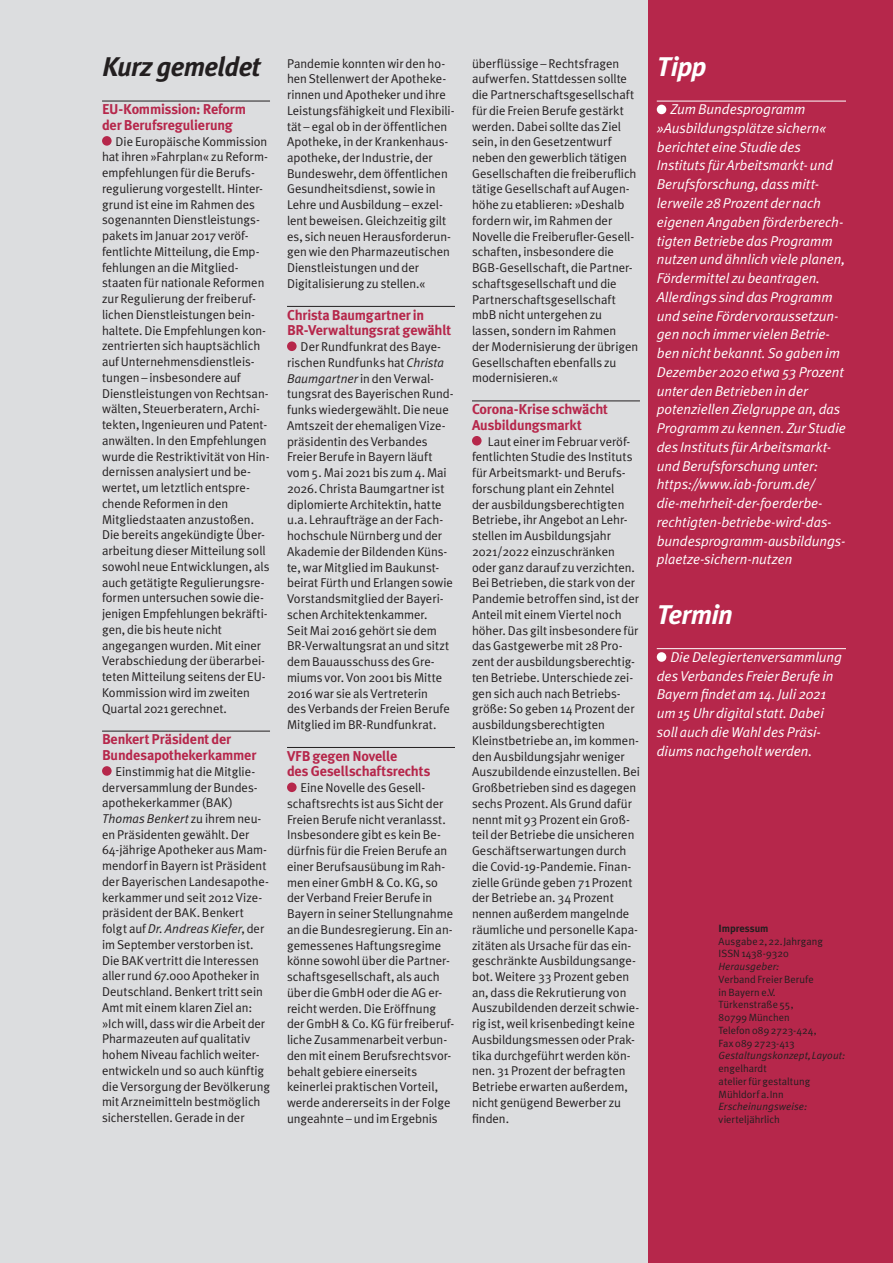
<style>
.page{position:relative;width:893px;height:1263px;background:#dcdddf}
.page>*{position:absolute;margin:0;border:0;box-sizing:border-box;transform-origin:0 0}
.t1{font:italic 700 27px "Meta Plus";letter-spacing:-.025em;color:#231f20}
.t2{font:italic 700 27px "Meta Plus";letter-spacing:-.025em;color:#fff}
.t3{font:italic 14.25px/18.8px "Meta Plus Normal";letter-spacing:-.005em;color:#fff}
.t4{font:700 14.25px/15.8px "Meta Plus";letter-spacing:-.01em;color:#b6274b}
.t5{font:12.75px/15.8px "Meta Plus Normal";letter-spacing:-.005em;color:#231f20}
.t6{font:10.5px/12.8px "Meta Plus Normal";letter-spacing:.005em;color:#231f20}
.t7{font:italic 10.5px "Meta Plus Normal";letter-spacing:.005em;color:#231f20}
.t8{font:700 10.5px "Meta Plus";letter-spacing:-.005em;color:#231f20}
.s1{font-style:italic}
</style>
<div class="page">
<div style="left:648px;top:0;width:245px;height:1263px;background:#b6274b"></div>
<hr style="left:657px;top:101px;width:189px;height:1px;background:#fff">
<hr style="left:657px;top:648px;width:189px;height:1px;background:#fff">
<div style="left:657px;top:105px;width:9px;height:9px;background:#fff;border-radius:50%"></div>
<div style="left:657px;top:652px;width:9px;height:10px;background:#fff;border-radius:50%"></div>
<hr style="left:102px;top:101px;width:168px;height:1px;background:#231f20">
<hr style="left:102px;top:731px;width:168px;height:1px;background:#231f20">
<div style="left:102px;top:136px;width:10px;height:10px;background:#b6274b;border-radius:50%"></div>
<div style="left:102px;top:766px;width:10px;height:10px;background:#b6274b;border-radius:50%"></div>
<hr style="left:287px;top:306px;width:168px;height:1px;background:#231f20">
<hr style="left:287px;top:747px;width:168px;height:1px;background:#231f20">
<div style="left:287px;top:341px;width:10px;height:10px;background:#b6274b;border-radius:50%"></div>
<div style="left:287px;top:782px;width:10px;height:10px;background:#b6274b;border-radius:50%"></div>
<hr style="left:472px;top:400px;width:168px;height:1px;background:#231f20">
<div style="left:472px;top:436px;width:10px;height:10px;background:#b6274b;border-radius:50%"></div>
<h1 class="t1" style="left:102px;top:51px;width:160px">Kurz gemeldet</h1>
<p class="t4" style="left:102px;top:101px;width:145px">EU-Kommission: Reform der Berufsregulierung</p>
<p class="t5" style="left:102px;top:133px;width:169px;text-indent:14px">Die Europäische Kommission hat ihren »Fahrplan« zu Reform&shy;empfehlungen für die Berufs&shy;regulierung vorgestellt. Hinter&shy;grund ist eine im Rahmen des sogenannten Dienstleistungs&shy;pakets im Januar 2017 veröf&shy;fentlichte Mitteilung, die Emp&shy;fehlungen an die Mitglied&shy;staaten für nationale Reformen zur Regulierung der freiberuf&shy;lichen Dienstleistungen bein&shy;haltete. Die Empfehlungen kon&shy;zentrierten sich hauptsächlich auf Unternehmensdienstleis&shy;tungen – insbesondere auf<br>Dienstleistungen von Rechtsan&shy;wälten, Steuerberatern, Archi&shy;tekten, Ingenieuren und Patent&shy;anwälten. In den Empfehlungen wurde die Restriktivität von Hin&shy;dernissen analysiert und be&shy;wertet, um letztlich entspre&shy;chende Reformen in den<br>Mitgliedstaaten anzustoßen.<br>Die bereits angekündigte Über&shy;arbeitung dieser Mitteilung soll sowohl neue Entwicklungen, als auch getätigte Regulierungsre&shy;formen untersuchen sowie die&shy;jenigen Empfehlungen bekräfti&shy;gen, die bis heute nicht angegangen wurden. Mit einer<br>Verabschiedung der überarbei&shy;teten Mitteilung seitens der EU-<br>Kommission wird im zweiten<br>Quartal 2021 gerechnet.</p>
<p class="t4" style="left:102px;top:731px;width:156px">Benkert Präsident der<br>Bundesapothekerkammer</p>
<p class="t5" style="left:102px;top:763px;width:169px;text-indent:14px">Einstimmig hat die Mitglie&shy;derversammlung der Bundes&shy;apothekerkammer (BAK)<br><span class="s1">Thomas Benkert</span> zu ihrem neu&shy;en Präsidenten gewählt. Der<br>64-jährige Apotheker aus Mam&shy;mendorf in Bayern ist Präsident der Bayerischen Landesapothe&shy;kerkammer und seit 2012 Vize&shy;präsident der BAK. Benkert folgt auf <span class="s1">Dr. Andreas Kiefer</span>, der im September verstorben ist.<br>Die BAK vertritt die Interessen aller rund 67.000 Apotheker in<br>Deutschland. Benkert tritt sein<br>Amt mit einem klaren Ziel an: »Ich will, dass wir die Arbeit der<br>Pharmazeuten auf qualitativ hohem Niveau fachlich weiter&shy;entwickeln und so auch künftig die Versorgung der Bevölkerung mit Arzneimitteln bestmöglich sicherstellen. Gerade in der</p>
<p class="t5" style="left:287px;top:55px;width:169px">Pandemie konnten wir den ho&shy;hen Stellenwert der Apotheke&shy;rinnen und Apotheker und ihre<br>Leistungsfähigkeit und Flexibili&shy;tät – egal ob in der öffentlichen<br>Apotheke, in der Krankenhaus&shy;apotheke, der Industrie, der<br>Bundeswehr, dem öffentlichen<br>Gesundheitsdienst, sowie in<br>Lehre und Ausbildung – exzel&shy;lent beweisen. Gleichzeitig gilt es, sich neuen Herausforderun&shy;gen wie den Pharmazeutischen<br>Dienstleistungen und der<br>Digitalisierung zu stellen.«</p>
<p class="t4" style="left:287px;top:307px;width:166px">Christa Baumgartner in<br>BR-Verwaltungsrat gewählt</p>
<p class="t5" style="left:287px;top:339px;width:168px;text-indent:14px">Der Rundfunkrat des Baye&shy;rischen Rundfunks hat <span class="s1">Christa<br>Baumgartner</span> in den Verwal&shy;tungsrat des Bayerischen Rund&shy;funks wiedergewählt. Die neue<br>Amtszeit der ehemaligen Vize&shy;präsidentin des Verbandes<br>Freier Berufe in Bayern läuft vom 5. Mai 2021 bis zum 4. Mai<br>2026. Christa Baumgartner ist diplomierte Architektin, hatte u.a. Lehraufträge an der Fach&shy;hochschule Nürnberg und der<br>Akademie der Bildenden Küns&shy;te, war Mitglied im Baukunst&shy;beirat Fürth und Erlangen sowie<br>Vorstandsmitglied der Bayeri&shy;schen Architektenkammer.<br>Seit Mai 2016 gehört sie dem<br>BR-Verwaltungsrat an und sitzt dem Bauausschuss des Gre&shy;miums vor. Von 2001 bis Mitte<br>2016 war sie als Vertreterin<br>des Verbands der Freien Berufe<br>Mitglied im BR-Rundfunkrat.</p>
<p class="t4" style="left:287px;top:748px;width:145px">VFB gegen Novelle<br>des Gesellschaftsrechts</p>
<p class="t5" style="left:287px;top:780px;width:169px;text-indent:14px">Eine Novelle des Gesell&shy;schaftsrechts ist aus Sicht der<br>Freien Berufe nicht veranlasst.<br>Insbesondere gibt es kein Be&shy;dürfnis für die Freien Berufe an einer Berufsausübung im Rah&shy;men einer GmbH &amp; Co. KG, so der Verband Freier Berufe in<br>Bayern in seiner Stellungnahme an die Bundesregierung. Ein an&shy;gemessenes Haftungsregime könne sowohl über die Partner&shy;schaftsgesellschaft, als auch über die GmbH oder die AG er&shy;reicht werden. Die Eröffnung der GmbH &amp; Co. KG für freiberuf&shy;liche Zusammenarbeit verbun&shy;den mit einem Berufsrechtsvor&shy;behalt gebiere einerseits keinerlei praktischen Vorteil, werde andererseits in der Folge ungeahnte – und im Ergebnis</p>
<p class="t5" style="left:472px;top:55px;width:168px">überflüssige – Rechtsfragen aufwerfen. Stattdessen sollte die Partnerschaftsgesellschaft für die Freien Berufe gestärkt werden. Dabei sollte das Ziel sein, in den Gesetzentwurf neben den gewerblich tätigen<br>Gesellschaften die freiberuflich tätige Gesellschaft auf Augen&shy;höhe zu etablieren: »Deshalb fordern wir, im Rahmen der<br>Novelle die Freiberufler-Gesell&shy;schaften, insbesondere die<br>BGB-Gesellschaft, die Partner&shy;schaftsgesellschaft und die<br>Partnerschaftsgesellschaft mbB nicht untergehen zu lassen, sondern im Rahmen<br>der Modernisierung der übrigen<br>Gesellschaften ebenfalls zu modernisieren.«</p>
<p class="t4" style="left:472px;top:401px;width:138px">Corona-Krise schwächt<br>Ausbildungsmarkt</p>
<p class="t5" style="left:472px;top:433px;width:169px;text-indent:16px">Laut einer im Februar veröf&shy;fentlichten Studie des Instituts für Arbeitsmarkt- und Berufs&shy;forschung plant ein Zehntel<br>der ausbildungsberechtigten<br>Betriebe, ihr Angebot an Lehr&shy;stellen im Ausbildungsjahr<br>2021/2022 einzuschränken oder ganz darauf zu verzichten.<br>Bei Betrieben, die stark von der<br>Pandemie betroffen sind, ist der<br>Anteil mit einem Viertel noch höher. Das gilt insbesondere für das Gastgewerbe mit 28 Pro&shy;zent der ausbildungsberechtig&shy;ten Betriebe. Unterschiede zei&shy;gen sich auch nach Betriebs&shy;größe: So geben 14 Prozent der ausbildungsberechtigten<br>Kleinstbetriebe an, im kommen&shy;den Ausbildungsjahr weniger<br>Auszubildende einzustellen. Bei<br>Großbetrieben sind es dagegen sechs Prozent. Als Grund dafür nennt mit 93 Prozent ein Groß&shy;teil der Betriebe die unsicheren<br>Geschäftserwartungen durch die Covid-19-Pandemie. Finan&shy;zielle Gründe geben 71 Prozent der Betriebe an. 34 Prozent nennen außerdem mangelnde räumliche und personelle Kapa&shy;zitäten als Ursache für das ein&shy;geschränkte Ausbildungsange&shy;bot. Weitere 33 Prozent geben an, dass die Rekrutierung von<br>Auszubildenden derzeit schwie&shy;rig ist, weil krisenbedingt keine<br>Ausbildungsmessen oder Prak&shy;tika durchgeführt werden kön&shy;nen. 31 Prozent der befragten<br>Betriebe erwarten außerdem, nicht genügend Bewerber zu finden.</p>
<h1 class="t2" style="left:657px;top:51px;width:51px">Tipp</h1>
<p class="t3" style="left:657px;top:100px;width:191px;text-indent:14px">Zum Bundesprogramm »Ausbildungsplätze sichern« berichtet eine Studie des<br>Instituts für Arbeitsmarkt- und<br>Berufsforschung, dass mitt&shy;lerweile 28 Prozent der nach eigenen Angaben förderberech&shy;tigten Betriebe das Programm nutzen und ähnlich viele planen,<br>Fördermittel zu beantragen.<br>Allerdings sind das Programm und seine Fördervoraussetzun&shy;gen noch immer vielen Betrie&shy;ben nicht bekannt. So gaben im<br>Dezember 2020 etwa 53 Prozent unter den Betrieben in der potenziellen Zielgruppe an, das<br>Programm zu kennen. Zur Studie des Instituts für Arbeitsmarkt&shy;und Berufsforschung unter: https://www.iab-forum.de/ die-mehrheit-der-foerderbe&shy;rechtigten-betriebe-wird-das&shy;bundesprogramm-ausbildungs&shy;plaetze-sichern-nutzen</p>
<h1 class="t2" style="left:657px;top:598px;width:77px">Termin</h1>
<p class="t3" style="left:657px;top:647px;width:187px;text-indent:14px">Die Delegiertenversammlung des Verbandes Freier Berufe in<br>Bayern findet am 14. Juli 2021 um 15 Uhr digital statt. Dabei soll auch die Wahl des Präsi&shy;diums nachgeholt werden.</p>
<p class="t8" style="left:719px;top:922px;width:51px">Impressum</p>
<p class="t6" style="left:719px;top:934px;width:106px">Ausgabe 2, 22. Jahrgang<br>ISSN 1438-9320</p>
<p class="t7" style="left:719px;top:960px;width:62px">Herausgeber:</p>
<p class="t6" style="left:719px;top:973px;width:99px">Verband Freier Berufe in Bayern e.V.<br>Türkenstraße 55,<br>80799 München<br>Telefon 089 2723-424,<br>Fax 089 2723-413</p>
<p class="t7" style="left:719px;top:1049px;width:128px">Gestaltungskonzept, Layout:</p>
<p class="t6" style="left:719px;top:1062px;width:93px">engelhardt<br>atelier für gestaltung<br>Mühldorf a. Inn</p>
<p class="t7" style="left:719px;top:1100px;width:90px">Erscheinungsweise:</p>
<p class="t6" style="left:719px;top:1113px;width:63px">vierteljährlich</p>
</div>
